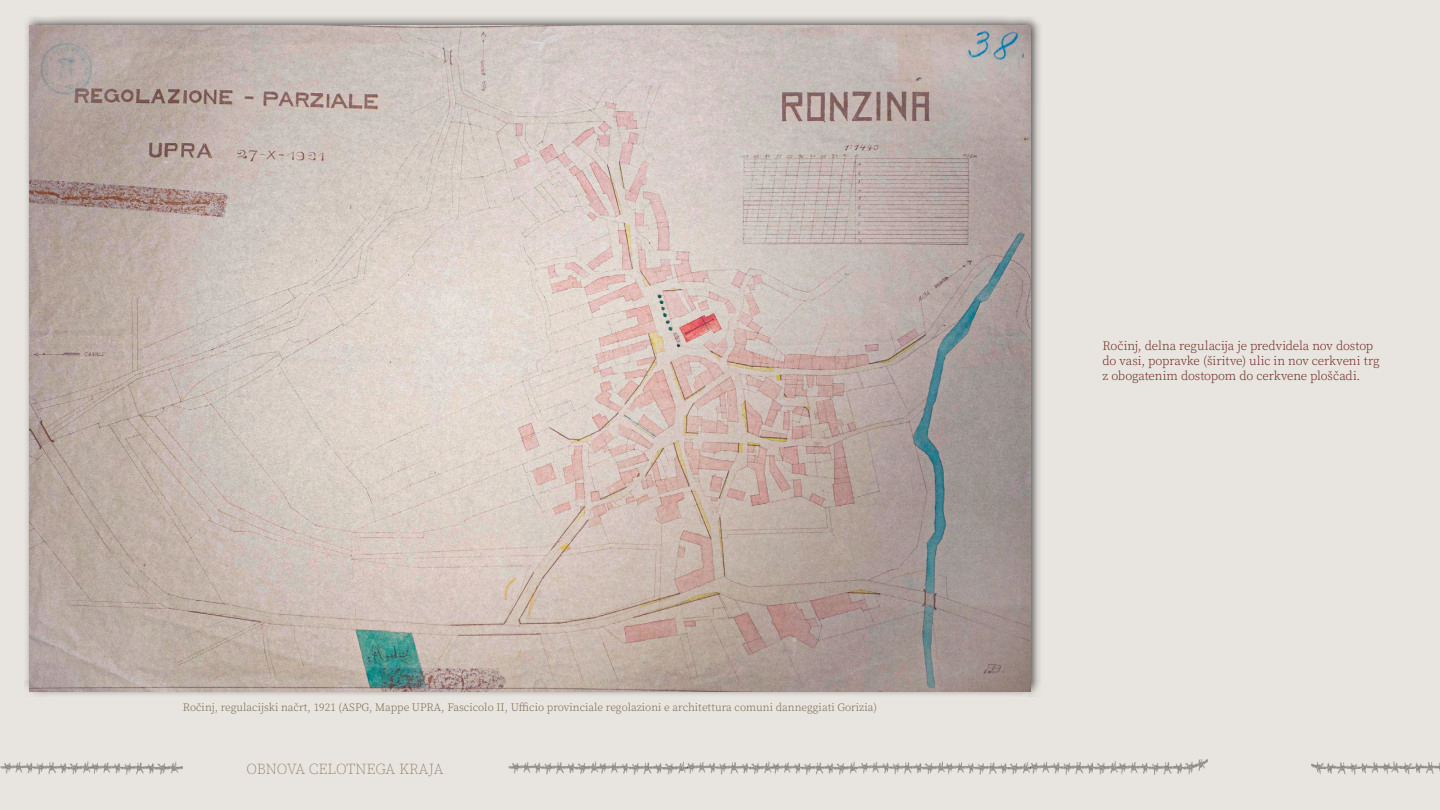
<style>
.page{position:relative;width:1440px;height:810px;background:#e8e4e0}
.page>*{position:absolute;margin:0;border:0;box-sizing:border-box;transform-origin:0 0}
.t1{font:200 15px "Source Serif Pro";color:#726143}
.t2{font:300 12.75px/15.3px "Source Serif Pro";letter-spacing:-.01em;color:#652013}
.t3{font:300 11.25px "Source Serif Pro";color:#726143}
</style>
<div class="page">
<img style="left:1312px;top:761px;width:128px;height:14px">
<img style="left:688px;top:761px;width:170px;height:14px">
<img style="left:0;top:761px;width:182px;height:14px">
<svg style="left:858px;top:761px;width:172px;height:14px"></svg>
<svg style="left:508px;top:761px;width:180px;height:14px"></svg>
<svg style="left:1030px;top:759px;width:178px;height:16px"></svg>
<div style="left:24px;top:14px;width:1018px;height:683px;background:#000;opacity:.6"></div>
<img style="left:30px;top:26px;width:1000px;height:665px">
<p class="t3" style="left:183px;top:700px;width:696px">Ročinj, regulacijski načrt, 1921 (ASPG, Mappe UPRA, Fascicolo II, Ufficio provinciale regolazioni e architettura comuni danneggiati Gorizia)</p>
<p class="t1" style="left:247px;top:760px;width:198px">OBNOVA CELOTNEGA KRAJA</p>
<p class="t2" style="left:1102px;top:338px;width:279px">Ročinj, delna regulacija je predvidela nov dostop do vasi, popravke (širitve) ulic in nov cerkveni trg z obogatenim dostopom do cerkvene ploščadi.</p>
</div>
